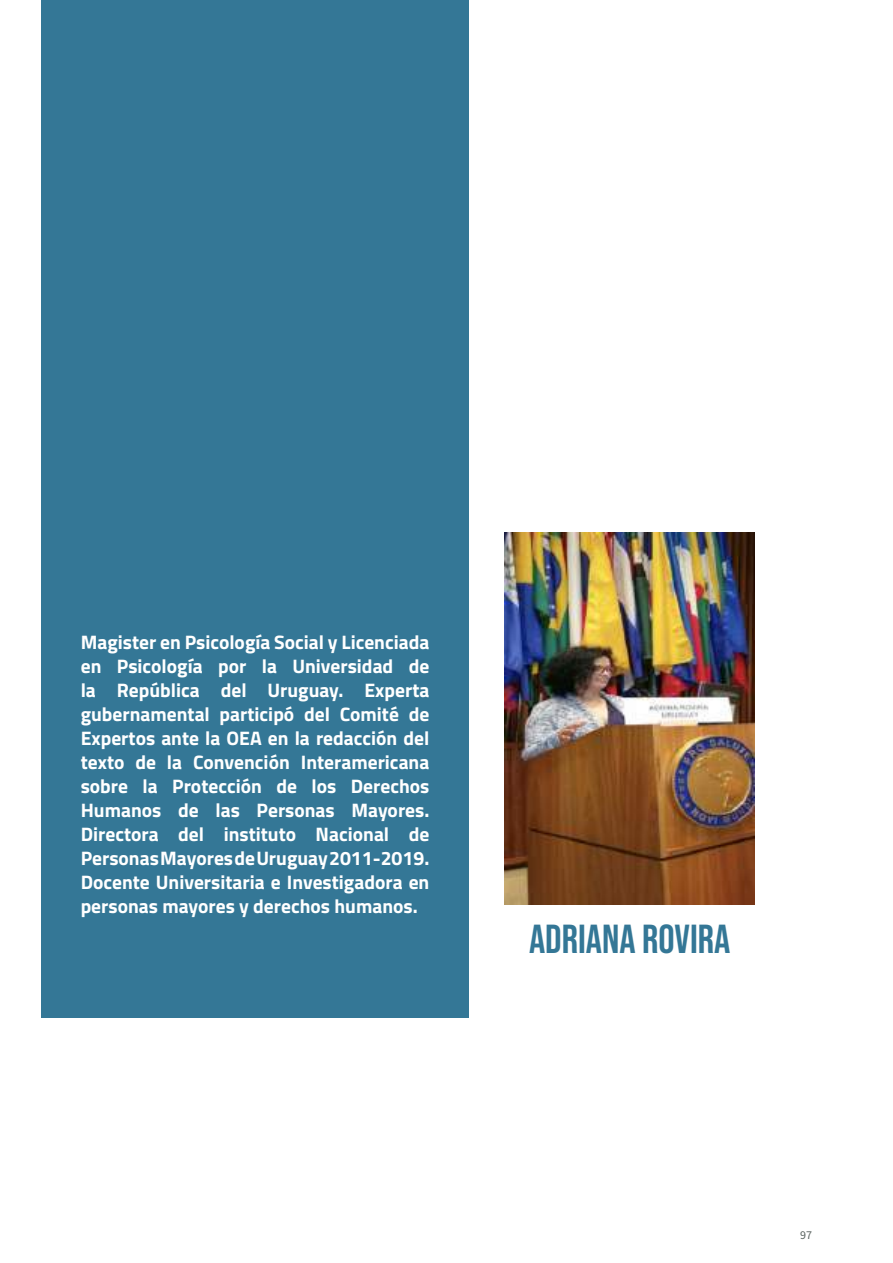
<style>
.page{position:relative;width:893px;height:1263px;background:#fff}
.page>*{position:absolute;margin:0;border:0;box-sizing:border-box;transform-origin:0 0}
.t1{font:40.5px "Bebas Neue";color:#347796}
.t2{font:700 19.5px/24px "Titillium Web";color:#fff;text-align:justify}
.t3{font:12px "Source Sans Pro";color:#59625f}
</style>
<div class="page">
<div style="left:41px;top:0;width:428px;height:1018px;background:#347796"></div>
<img style="left:505px;top:532px;width:250px;height:372px">
<p class="t2" style="left:81px;top:629px;width:350px">Magister en Psicología Social y Licenciada en Psicología por la Universidad de la República del Uruguay. Experta gubernamental participó del Comité de Expertos ante la OEA en la redacción del texto de la Convención Interamericana sobre la Protección de los Derechos Humanos de las Personas Mayores.<br>Directora del instituto Nacional de Personas Mayores de Uruguay 2011-2019.<br>Docente Universitaria e Investigadora en personas mayores y derechos humanos.</p>
<h1 class="t1" style="left:529px;top:916px;width:203px">ADRIANA ROVIRA</h1>
<p class="t3" style="left:800px;top:1227px;width:13px">97</p>
</div>
